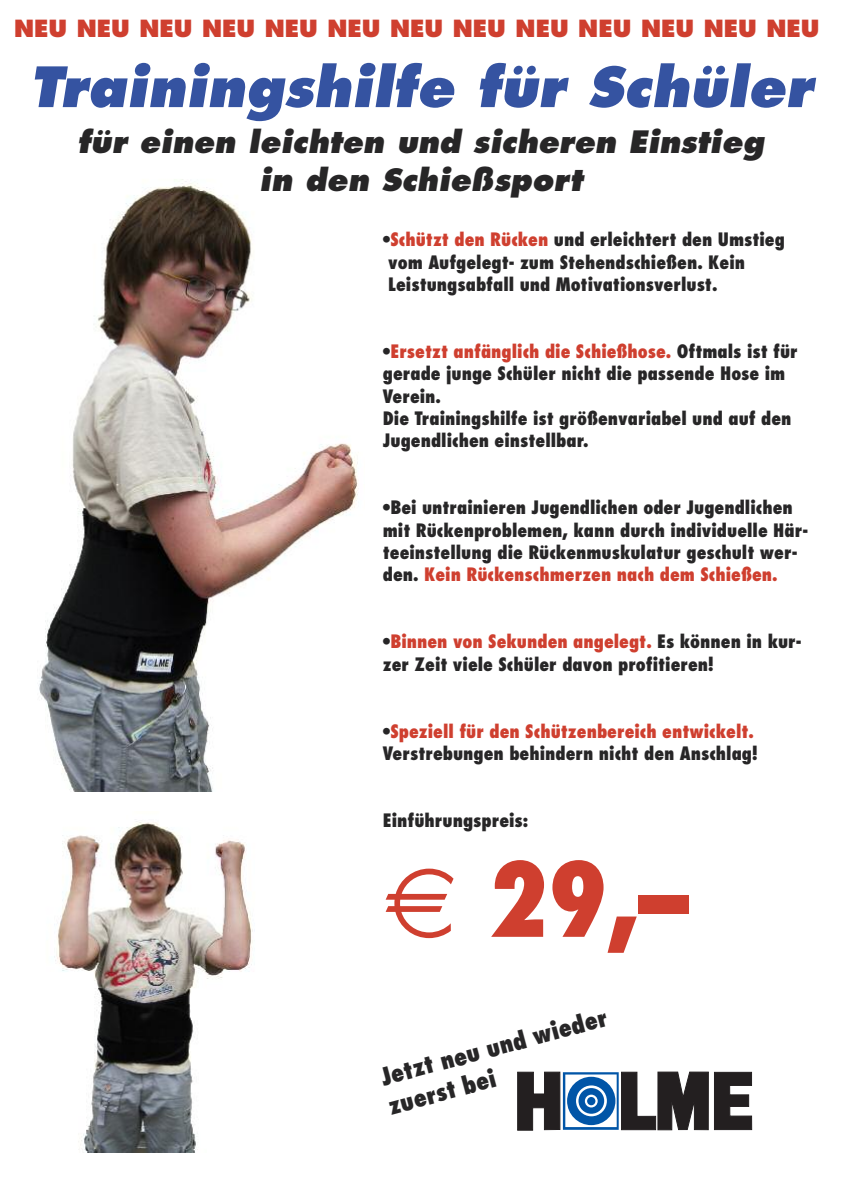
<style>
.page{position:relative;width:842px;height:1191px;background:#fff}
.page>*{position:absolute;margin:0;border:0;box-sizing:border-box;transform-origin:0 0}
.t1{font:800 condensed 100px "Futura";color:#cf3f2f}
.t2{font:italic 800 54px "Futura";letter-spacing:.005em;color:#3553a1}
.t3{font:italic 800 30px/37.1px "Futura";letter-spacing:.005em;color:#272627;text-align:center}
.t4{font:800 condensed 24px/29.7px "Futura";color:#272627}
.t5{font:800 23px "Futura";color:#cf3f2f}
.t6{font:800 condensed 18px/22.3px "Futura";color:#272627}
.s1{color:#cf3f2f}
</style>
<div class="page">
<img style="left:39px;top:179px;width:319px;height:612px">
<img style="left:54px;top:821px;width:201px;height:331px">
<svg style="left:714px;top:1072px;width:38px;height:57px"></svg>
<svg style="left:517px;top:1071px;width:191px;height:59px"></svg>
<p class="t5" style="left:14px;top:18px;width:807px">NEU NEU NEU NEU NEU NEU NEU NEU NEU NEU NEU NEU NEU</p>
<h2 class="t2" style="left:30px;top:63px;width:784px">Trainingshilfe für Schüler</h2>
<h3 class="t3" style="left:78px;top:126px;width:688px">für einen leichten und sicheren Einstieg in den Schießsport</h3>
<p class="t6" style="left:388px;top:230px;width:398px;text-indent:-5px">•<span class="s1">Schützt den Rücken</span> und erleichtert den Umstieg vom Aufgelegt- zum Stehendschießen. Kein<br>Leistungsabfall und Motivationsverlust.</p>
<p class="t6" style="left:383px;top:342px;width:417px">•<span class="s1">Ersetzt anfänglich die Schießhose.</span> Oftmals ist für gerade junge Schüler nicht die passende Hose im Verein.<br>Die Trainingshilfe ist größenvariabel und auf den Jugendlichen einstellbar.</p>
<p class="t6" style="left:383px;top:498px;width:427px">•Bei untrainieren Jugendlichen oder Jugendlichen mit Rückenproblemen, kann durch individuelle Här&shy;teeinstellung die Rückenmuskulatur geschult wer&shy;den. <span class="s1">Kein Rückenschmerzen nach dem Schießen.</span></p>
<p class="t6" style="left:383px;top:632px;width:420px">•<span class="s1">Binnen von Sekunden angelegt.</span> Es können in kur&shy;zer Zeit viele Schüler davon profitieren!</p>
<p class="t6" style="left:383px;top:721px;width:376px">•<span class="s1">Speziell für den Schützenbereich entwickelt.<br></span>Verstrebungen behindern nicht den Anschlag!</p>
<p class="t6" style="left:383px;top:810px;width:147px">Einführungspreis:</p>
<h1 class="t1" style="left:487px;top:857px;width:202px">29,–</h1>
<h3 class="t4" style="left:378px;top:1065px;width:235px;rotate:-15deg">Jetzt neu und wieder zuerst bei</h3>
</div>
